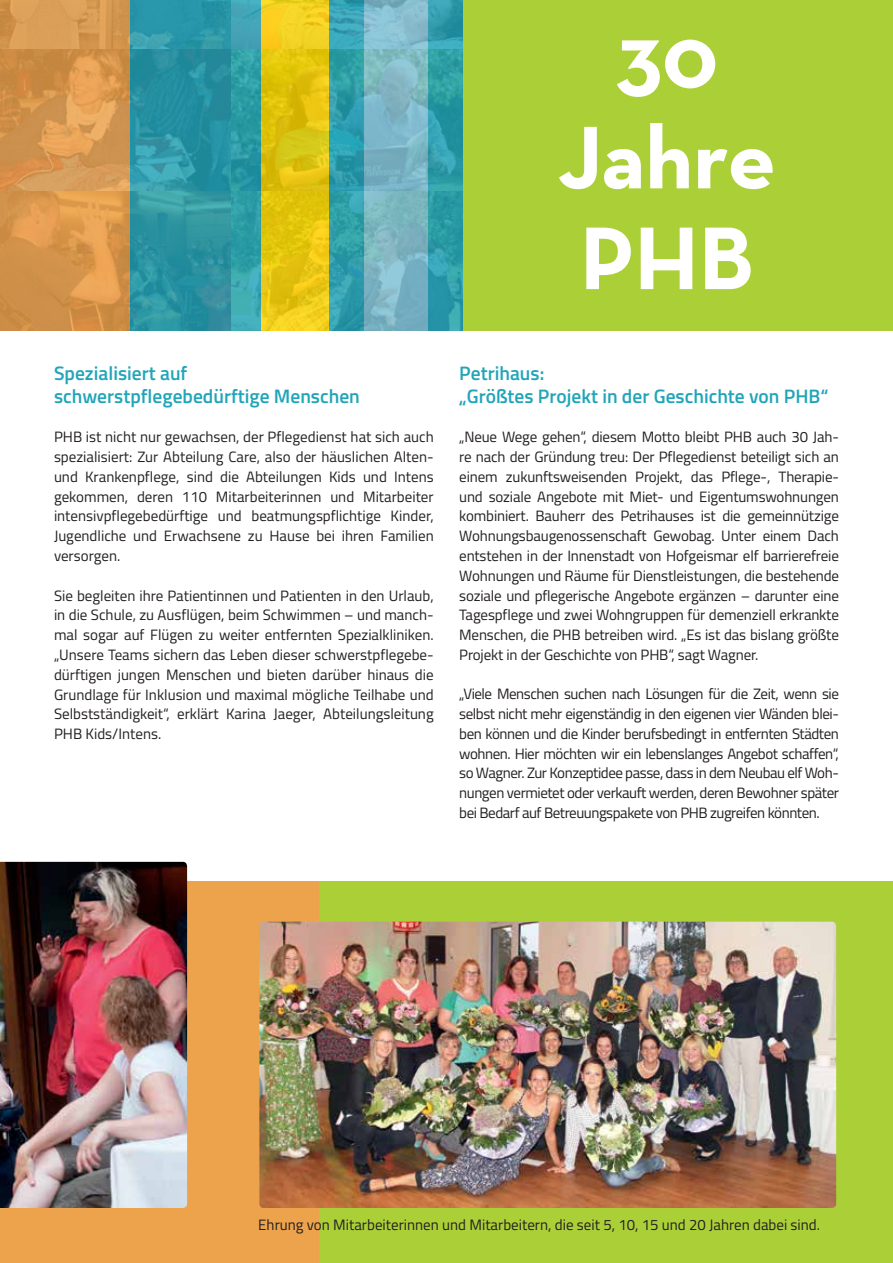
<style>
.page{position:relative;width:893px;height:1263px;background:#fff}
.page>*{position:absolute;margin:0;border:0;box-sizing:border-box;transform-origin:0 0}
.t1{font:700 90.45px/100.8px "Neutra Text";color:#fff;text-align:center}
.t2{font:600 19.5px/22.5px "Titillium";color:#22a5b9}
.t3{font:15px/19.8px "Titillium";color:#231f20;text-align:justify}
</style>
<div class="page">
<svg style="left:0;top:0;width:130px;height:331px;background:#d7964e"></svg>
<svg style="left:130px;top:0;width:131px;height:331px;background:#2c96a4"></svg>
<svg style="left:261px;top:0;width:68px;height:331px;background:#e6c612"></svg>
<svg style="left:329px;top:0;width:36px;height:331px;background:#2f9ead"></svg>
<svg style="left:428px;top:0;width:35px;height:331px;background:#2c9ba8"></svg>
<svg style="left:365px;top:0;width:63px;height:331px;background:#7eb6c5"></svg>
<div style="left:463px;top:0;width:430px;height:339px;background:#abd037"></div>
<div style="left:319px;top:881px;width:574px;height:382px;background:#abd037"></div>
<div style="left:0;top:881px;width:319px;height:382px;background:#eda34c"></div>
<div style="left:0;top:332px;width:893px;height:16px;background:#fff"></div>
<img style="left:259px;top:922px;width:577px;height:286px">
<img style="left:0;top:862px;width:187px;height:346px">
<h1 class="t1" style="left:558px;top:4px;width:220px">30<br>Jahre<br>PHB</h1>
<h2 class="t2" style="left:54px;top:361px;width:307px">Spezialisiert auf schwerstpflegebedürftige Menschen</h2>
<p class="t3" style="left:54px;top:426px;width:381px">PHB ist nicht nur gewachsen, der Pflegedienst hat sich auch spezialisiert: Zur Abteilung Care, also der häuslichen Alten&shy;und Krankenpflege, sind die Abteilungen Kids und Intens gekommen, deren 110 Mitarbeiterinnen und Mitarbeiter intensivpflegebedürftige und beatmungspflichtige Kinder, Jugendliche und Erwachsene zu Hause bei ihren Familien versorgen.</p>
<p class="t3" style="left:54px;top:585px;width:381px">Sie begleiten ihre Patientinnen und Patienten in den Urlaub, in die Schule, zu Ausflügen, beim Schwimmen – und manch&shy;mal sogar auf Flügen zu weiter entfernten Spezialkliniken. „Unsere Teams sichern das Leben dieser schwerstpflegebe&shy;dürftigen jungen Menschen und bieten darüber hinaus die Grundlage für Inklusion und maximal mögliche Teilhabe und Selbstständigkeit“, erklärt Karina Jaeger, Abteilungsleitung PHB Kids/Intens.</p>
<h2 class="t2" style="left:459px;top:361px;width:371px">Petrihaus:<br>„Größtes Projekt in der Geschichte von PHB“</h2>
<p class="t3" style="left:459px;top:426px;width:381px">„Neue Wege gehen“, diesem Motto bleibt PHB auch 30 Jah&shy;re nach der Gründung treu: Der Pflegedienst beteiligt sich an einem zukunftsweisenden Projekt, das Pflege-, Therapie&shy;und soziale Angebote mit Miet- und Eigentumswohnungen kombiniert. Bauherr des Petrihauses ist die gemeinnützige Wohnungsbaugenossenschaft Gewobag. Unter einem Dach entstehen in der Innenstadt von Hofgeismar elf barrierefreie Wohnungen und Räume für Dienstleistungen, die bestehende soziale und pflegerische Angebote ergänzen – darunter eine Tagespflege und zwei Wohngruppen für demenziell erkrankte Menschen, die PHB betreiben wird. „Es ist das bislang größte Projekt in der Geschichte von PHB“, sagt Wagner.</p>
<p class="t3" style="left:459px;top:683px;width:381px">„Viele Menschen suchen nach Lösungen für die Zeit, wenn sie selbst nicht mehr eigenständig in den eigenen vier Wänden blei&shy;ben können und die Kinder berufsbedingt in entfernten Städten wohnen. Hier möchten wir ein lebenslanges Angebot schaffen“, so Wagner. Zur Konzeptidee passe, dass in dem Neubau elf Woh&shy;nungen vermietet oder verkauft werden, deren Bewohner später bei Bedarf auf Betreuungspakete von PHB zugreifen könnten.</p>
<p class="t3" style="left:258px;top:1214px;width:563px">Ehrung von Mitarbeiterinnen und Mitarbeitern, die seit 5, 10, 15 und 20 Jahren dabei sind.</p>
</div>
